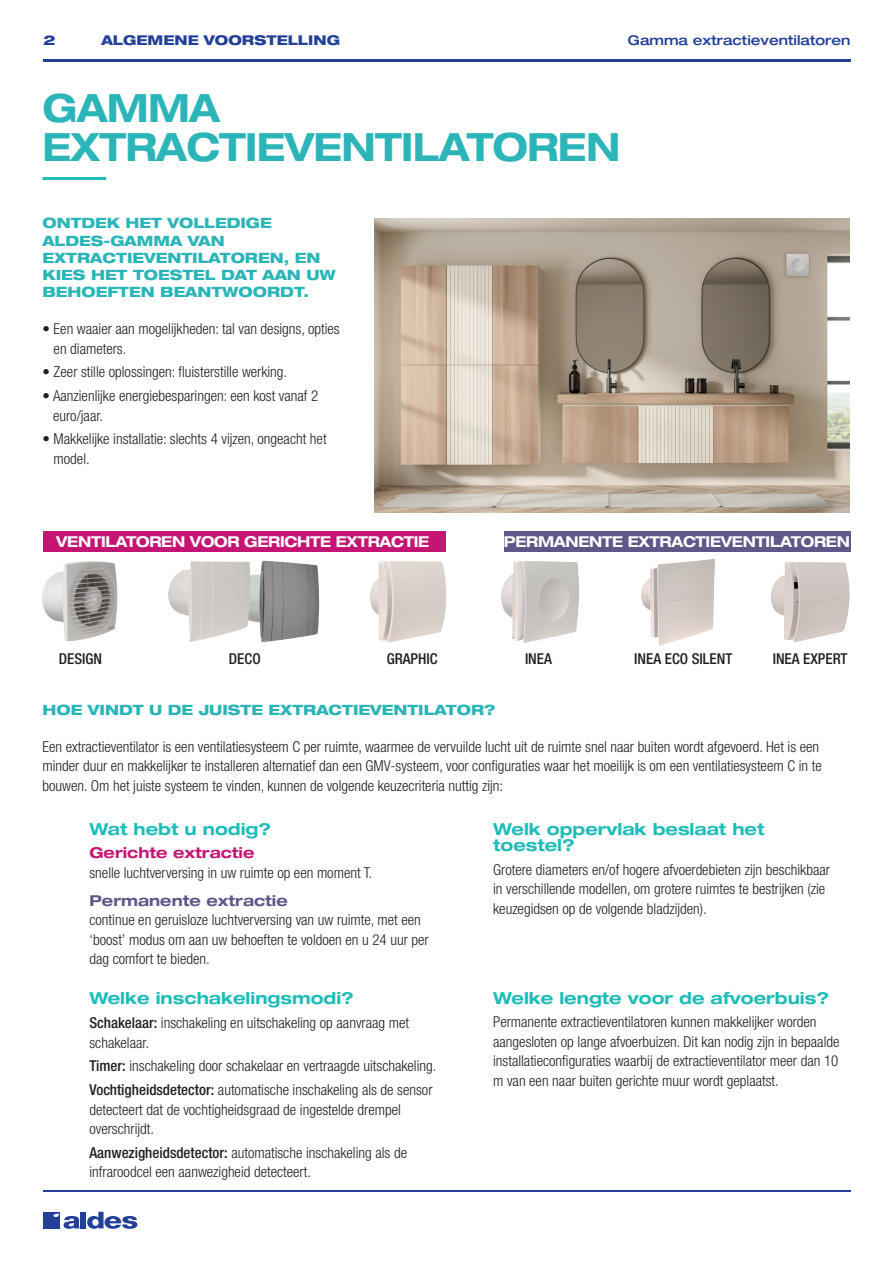
<style>
.page{position:relative;width:893px;height:1263px;background:#fff}
.page>*{position:absolute;margin:0;border:0;box-sizing:border-box;transform-origin:0 0}
.t1{font:700 expanded 39px/39px "Helvetica Neue LT Std";letter-spacing:-.02em;color:#2cb5b8;scale:.95 1}
.t2{font:700 expanded 16.5px/16.5px "Helvetica Neue LT Std";color:#1dbcb8}
.t3{font:300 condensed 15px/19.5px "Helvetica Neue LT Std";color:#231f20}
.t4{font:700 expanded 15px "Helvetica Neue LT Std";letter-spacing:-.02em;color:#fff;scale:.95 1}
.t5{font:500 condensed 15px "Helvetica Neue LT Std";color:#231f20}
.t6{font:700 expanded 15px "Helvetica Neue LT Std";color:#5e5787}
.t7{font:700 expanded 15px "Helvetica Neue LT Std";color:#c51574}
.t8{font:800 expanded 14.25px/17.2px "Helvetica Neue LT Std";color:#2cb5b8}
.t9{font:500 expanded 13.5px "Helvetica Neue LT Std";color:#223f99}
.t10{font:800 expanded 13.5px "Helvetica Neue LT Std";color:#223f99}
.s1{font-weight:500}
</style>
<div class="page">
<img style="left:252px;top:561px;width:67px;height:81px">
<img style="left:374px;top:218px;width:476px;height:294px">
<img style="left:42px;top:561px;width:76px;height:81px">
<img style="left:501px;top:561px;width:78px;height:82px">
<img style="left:641px;top:559px;width:74px;height:87px">
<img style="left:771px;top:562px;width:79px;height:80px">
<img style="left:370px;top:561px;width:77px;height:82px">
<img style="left:168px;top:561px;width:84px;height:81px">
<div style="left:44px;top:531px;width:402px;height:20px;background:#c51574"></div>
<div style="left:504px;top:531px;width:347px;height:20px;background:#5e5787"></div>
<hr style="left:44px;top:1190px;width:807px;height:1px;background:#223f99">
<div style="left:44px;top:1212px;width:16px;height:16px;background:#223f99"></div>
<div style="left:81px;top:1212px;width:5px;height:16px;background:#223f99"></div>
<svg style="left:87px;top:1212px;width:50px;height:17px"></svg>
<svg style="left:53px;top:1213px;width:27px;height:16px"></svg>
<hr style="left:44px;top:59px;width:807px;height:2px;background:#223f99">
<hr style="left:43px;top:177px;width:63px;height:3px;background:#1dbcb8">
<p class="t10" style="left:44px;top:31px;width:13px">2</p>
<p class="t10" style="left:101px;top:31px;width:240px">ALGEMENE VOORSTELLING</p>
<p class="t9" style="left:628px;top:32px;width:224px">Gamma extractieventilatoren</p>
<h1 class="t1" style="left:43px;top:87px;width:610px">GAMMA<br>EXTRACTIEVENTILATOREN</h1>
<p class="t8" style="left:43px;top:214px;width:295px">ONTDEK HET VOLLEDIGE<br>ALDES-GAMMA VAN<br>EXTRACTIEVENTILATOREN, EN<br>KIES HET TOESTEL DAT AAN UW<br>BEHOEFTEN BEANTWOORDT.</p>
<p class="t3" style="left:54px;top:319px;width:288px;text-indent:-11px">• Een waaier aan mogelijkheden: tal van designs, opties en diameters.</p>
<p class="t3" style="left:43px;top:362px;width:246px">• Zeer stille oplossingen: fluisterstille werking.</p>
<p class="t3" style="left:53px;top:386px;width:267px;text-indent:-11px">• Aanzienlijke energiebesparingen: een kost vanaf 2 euro/jaar.</p>
<p class="t3" style="left:54px;top:429px;width:275px;text-indent:-11px">• Makkelijke installatie: slechts 4 vijzen, ongeacht het model.</p>
<p class="t4" style="left:56px;top:532px;width:394px">VENTILATOREN VOOR GERICHTE EXTRACTIE</p>
<p class="t4" style="left:504px;top:532px;width:366px">PERMANENTE EXTRACTIEVENTILATOREN</p>
<p class="t5" style="left:59px;top:650px;width:45px">DESIGN</p>
<p class="t5" style="left:229px;top:650px;width:33px">DECO</p>
<p class="t5" style="left:387px;top:650px;width:52px">GRAPHIC</p>
<p class="t5" style="left:525px;top:650px;width:28px">INEA</p>
<p class="t5" style="left:634px;top:650px;width:100px">INEA ECO SILENT</p>
<p class="t5" style="left:773px;top:650px;width:76px">INEA EXPERT</p>
<p class="t8" style="left:43px;top:701px;width:455px">HOE VINDT U DE JUISTE EXTRACTIEVENTILATOR?</p>
<p class="t3" style="left:43px;top:736px;width:781px">Een extractieventilator is een ventilatiesysteem C per ruimte, waarmee de vervuilde lucht uit de ruimte snel naar buiten wordt afgevoerd. Het is een minder duur en makkelijker te installeren alternatief dan een GMV-systeem, voor configuraties waar het moeilijk is om een ventilatiesysteem C in te bouwen. Om het juiste systeem te vinden, kunnen de volgende keuzecriteria nuttig zijn:</p>
<p class="t2" style="left:89px;top:820px;width:183px">Wat hebt u nodig?</p>
<p class="t7" style="left:89px;top:844px;width:166px">Gerichte extractie</p>
<p class="t3" style="left:89px;top:863px;width:285px">snelle luchtverversing in uw ruimte op een moment T.</p>
<p class="t6" style="left:89px;top:891px;width:200px">Permanente extractie</p>
<p class="t3" style="left:89px;top:910px;width:341px">continue en geruisloze luchtverversing van uw ruimte, met een ‘boost’ modus om aan uw behoeften te voldoen en u 24 uur per dag comfort te bieden.</p>
<p class="t2" style="left:89px;top:990px;width:266px">Welke inschakelingsmodi?</p>
<p class="t3" style="left:89px;top:1013px;width:321px"><span class="s1">Schakelaar:</span> inschakeling en uitschakeling op aanvraag met schakelaar.</p>
<p class="t3" style="left:89px;top:1054px;width:348px;line-height:23.7px"><span class="s1">Timer:</span> inschakeling door schakelaar en vertraagde uitschakeling.<br><span class="s1">Vochtigheidsdetector:</span> automatische inschakeling als de sensor</p>
<p class="t3" style="left:89px;top:1099px;width:313px">detecteert dat de vochtigheidsgraad de ingestelde drempel overschrijdt.</p>
<p class="t3" style="left:89px;top:1143px;width:319px"><span class="s1">Aanwezigheidsdetector:</span> automatische inschakeling als de infraroodcel een aanwezigheid detecteert.</p>
<p class="t2" style="left:493px;top:820px;width:273px">Welk oppervlak beslaat het toestel?</p>
<p class="t3" style="left:493px;top:860px;width:338px">Grotere diameters en/of hogere afvoerdebieten zijn beschikbaar in verschillende modellen, om grotere ruimtes te bestrijken (zie keuzegidsen op de volgende bladzijden).</p>
<p class="t2" style="left:493px;top:989px;width:337px">Welke lengte voor de afvoerbuis?</p>
<p class="t3" style="left:493px;top:1012px;width:348px">Permanente extractieventilatoren kunnen makkelijker worden aangesloten op lange afvoerbuizen. Dit kan nodig zijn in bepaalde installatieconfiguraties waarbij de extractieventilator meer dan 10 m van een naar buiten gerichte muur wordt geplaatst.</p>
</div>
